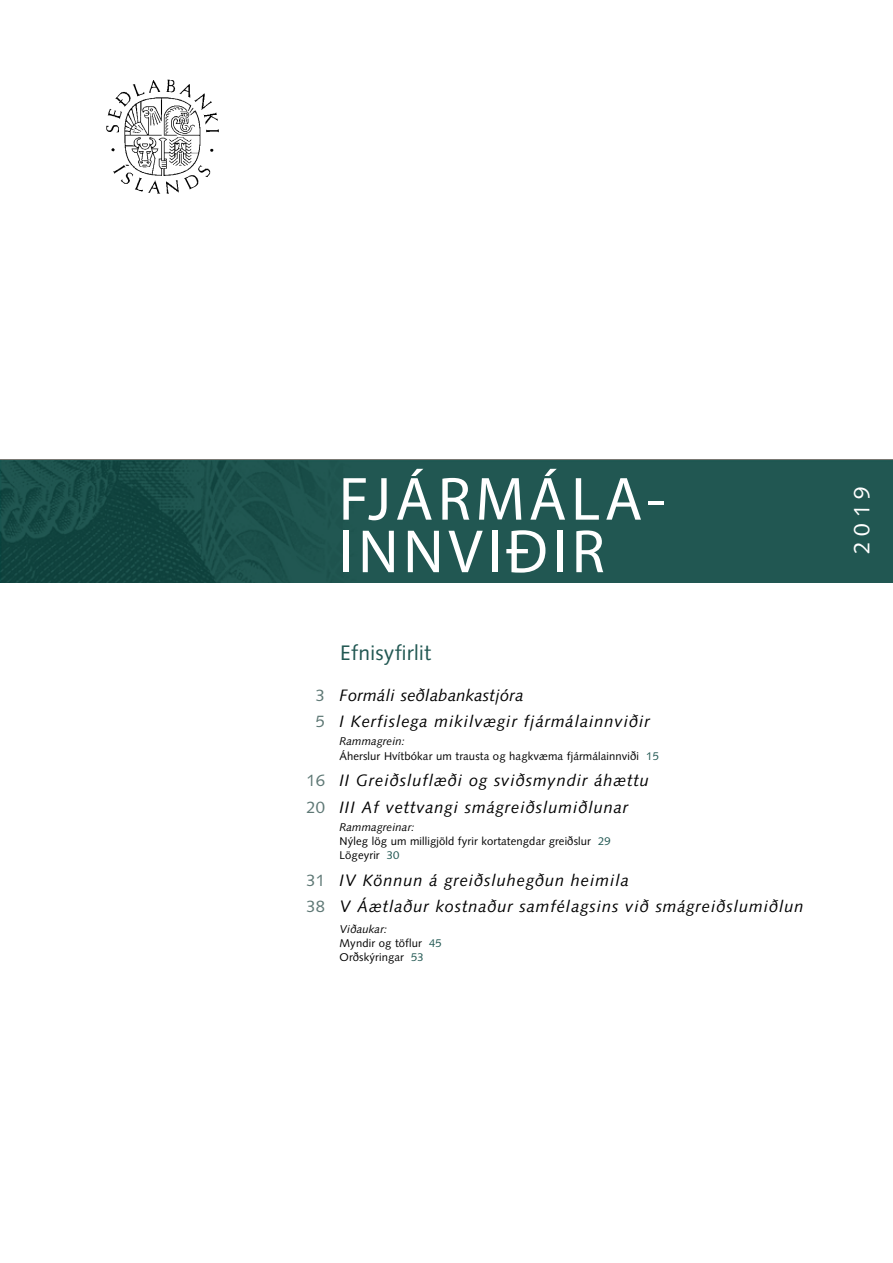
<style>
.page{position:relative;width:893px;height:1263px;background:#fff}
.page>*{position:absolute;margin:0;border:0;box-sizing:border-box;transform-origin:0 0}
.t1{font:61.5px/52.5px "Myriad Pro";letter-spacing:.075em;color:#fff}
.t2{font:22.5px "Syntax LT Std";color:#fff}
.t3{font:21px "Syntax LT Std";letter-spacing:.015em;color:#215752}
.t4{font:italic 16.5px/26.5px "Syntax LT Std";letter-spacing:.05em;color:#000}
.t5{font:11.25px/14.2px "Syntax LT Std";letter-spacing:.01em;color:#000}
.s1{font-style:normal;color:#5e7875}
.s2{font-style:italic}
.s3{color:#215752}
</style>
<div class="page">
<img style="left:0;top:459px;width:893px;height:123px">
<img style="left:106px;top:79px;width:113px;height:115px">
<h1 class="t1" style="left:339px;top:472px;width:328px">FJÁRMÁLA-<br>INNVIÐIR</h1>
<p class="t3" style="left:340px;top:640px;width:92px">Efnisyfirlit</p>
<p class="t4" style="left:316px;top:682px;width:336px"><span class="s1">3</span> Formáli seðlabankastjóra<br><span class="s1">5</span> I Kerfislega mikilvægir fjármálainnviðir</p>
<p class="t5" style="left:340px;top:734px;width:321px"><span class="s2">Rammagrein:<br></span>Áherslur Hvítbókar um trausta og hagkvæma fjármálainnviði <span class="s3">15</span></p>
<p class="t4" style="left:306px;top:767px;width:344px"><span class="s1">16</span> II Greiðsluflæði og sviðsmyndir áhættu<br><span class="s1">20</span> III Af vettvangi smágreiðslumiðlunar</p>
<p class="t5" style="left:340px;top:819px;width:273px"><span class="s2">Rammagreinar:<br></span>Nýleg lög um milligjöld fyrir kortatengdar greiðslur <span class="s3">29<br></span>Lögeyrir <span class="s3">30</span></p>
<p class="t4" style="left:307px;top:866px;width:499px"><span class="s1">31</span> IV Könnun á greiðsluhegðun heimila<br><span class="s1">38</span> V Áætlaður kostnaður samfélagsins við smágreiðslumiðlun</p>
<p class="t5" style="left:340px;top:922px;width:104px"><span class="s2">Viðaukar:<br></span>Myndir og töflur <span class="s3">45<br></span>Orðskýringar <span class="s3">53</span></p>
<h2 class="t2" style="left:848px;top:554px;width:68px;rotate:-90deg">2019</h2>
</div>
